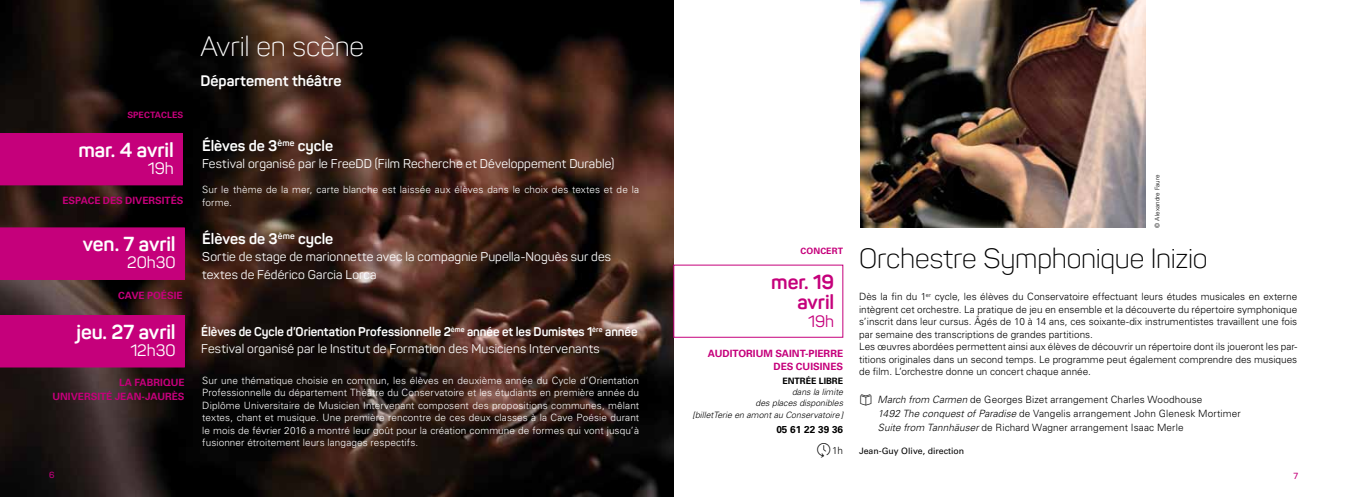
<style>
.page{position:relative;width:1347px;height:497px;background:#fff}
.page>*{position:absolute;margin:0;border:0;box-sizing:border-box;transform-origin:0 0}
.t1{font:300 27.5px "Panton";letter-spacing:-.01em;color:#000}
.t2{font:300 27.5px "Panton";letter-spacing:-.005em;color:#fff}
.t3{font:700 20px "Panton";letter-spacing:-.005em;color:#fff}
.t4{font:700 20px/20px "Panton";letter-spacing:-.005em;color:#c5007b;text-align:right}
.t5{font:16.25px "Panton";color:#fff}
.t6{font:16.25px "Panton";color:#c5007b}
.t7{font:700 15px "Panton";color:#fff}
.t8{font:12.5px/17.5px "Panton";letter-spacing:.01em;color:#fff}
.t9{font:700 12.5px/17.5px "Panton";letter-spacing:-.005em;color:#fff}
.t10{font:300 10px/12.5px "Univers";color:#000}
.t11{font:300 10px/12.5px "Univers";letter-spacing:.01em;color:#fff;text-align:justify}
.t12{font:700 10px/12.5px "Univers";color:#c5007b;text-align:right}
.t13{font:700 10px "Univers";color:#000}
.t14{font:italic 300 8.75px/11.2px "Univers";color:#000;text-align:right}
.t15{font:8.75px "Univers";color:#000}
.t16{font:700 8.75px "Univers";letter-spacing:.01em;color:#c5007b}
.t17{font:700 8.75px "Univers";color:#000}
.t18{font:600 8.75px "Panton";color:#c5007b}
.t19{font:300 6.25px "Univers";letter-spacing:.02em;color:#000}
.s1{font-weight:400}
.s2{font-style:italic}
</style>
<div class="page">
<img style="left:0;top:0;width:673px;height:496px">
<img style="left:860px;top:0;width:285px;height:227px">
<div style="left:0;top:133px;width:183px;height:52px;background:#c5007b"></div>
<div style="left:0;top:227px;width:185px;height:52px;background:#c5007b"></div>
<div style="left:0;top:315px;width:185px;height:52px;background:#c5007b"></div>
<p class="t16" style="left:127px;top:109px;width:57px">SPECTACLES</p>
<h2 class="t3" style="left:78px;top:137px;width:97px">mar. 4 avril</h2>
<h3 class="t5" style="left:148px;top:158px;width:27px">19h</h3>
<p class="t12" style="left:62px;top:194px;width:122px">ESPACE DES DIVERSITÉS</p>
<h2 class="t3" style="left:83px;top:231px;width:94px">ven. 7 avril</h2>
<h3 class="t5" style="left:127px;top:252px;width:50px">20h30</h3>
<p class="t12" style="left:118px;top:288px;width:65px">CAVE POÉSIE</p>
<h2 class="t3" style="left:76px;top:319px;width:101px">jeu. 27 avril</h2>
<h3 class="t5" style="left:130px;top:340px;width:47px">12h30</h3>
<p class="t12" style="left:52px;top:375px;width:134px;line-height:13.8px;text-align:left;text-indent:67px">LA FABRIQUE<br>UN IVERSITÉ JEAN -JAU RÈS</p>
<h1 class="t2" style="left:201px;top:29px;width:165px">Avril en scène</h1>
<h3 class="t7" style="left:201px;top:71px;width:142px">Département théâtre</h3>
<h3 class="t7" style="left:202px;top:136px;width:132px">Élèves de 3<sup>ème</sup> cycle</h3>
<p class="t8" style="left:202px;top:155px;width:414px">Festival organisé par le FreeDD (Film Recherche et Développement Durable)</p>
<p class="t11" style="left:202px;top:183px;width:438px">Sur le thème de la mer, carte blanche est laissée aux élèves dans le choix des textes et de la forme.</p>
<h3 class="t7" style="left:202px;top:228px;width:132px">Élèves de 3<sup>ème</sup> cycle</h3>
<p class="t8" style="left:202px;top:247px;width:410px">Sortie de stage de marionnette avec la compagnie Pupella-Noguès sur des textes de Fédérico Garcia Lorca</p>
<p class="t9" style="left:201px;top:322px;width:438px">Élèves de Cycle d’Orientation Professionnelle 2<sup>ème</sup> année et les Dumistes 1<sup>ère</sup> année<br><span class="s1">Festival organisé par le Institut de Formation des Musiciens Intervenants</span></p>
<p class="t11" style="left:202px;top:373px;width:438px">Sur une thématique choisie en commun, les élèves en deuxième année du Cycle d’Orientation Professionnelle du département Théâtre du Conservatoire et les étudiants en première année du Diplôme Universitaire de Musicien Intervenant composent des propositions communes, mêlant textes, chant et musique. Une première rencontre de ces deux classes à la Cave Poésie durant le mois de février 2016 a montré leur goût pour la création commune de formes qui vont jusqu’à fusionner étroitement leurs langages respectifs.</p>
<p class="t16" style="left:800px;top:245px;width:44px">CONCERT</p>
<h2 class="t4" style="left:771px;top:271px;width:64px">mer. 19 avril</h2>
<h3 class="t6" style="left:808px;top:310px;width:28px">19h</h3>
<p class="t12" style="left:708px;top:347px;width:9px">AUD</p>
<p class="t12" style="left:729px;top:347px;width:115px">ITORIUM SAINT-PIERRE<br>DES CU ISINES</p>
<p class="t17" style="left:782px;top:375px;width:61px">ENTRÉE LIBRE</p>
<p class="t14" style="left:692px;top:385px;width:152px">dans la limite<br>des places disponibles<br>[billetTerie en amont au Conservatoire]</p>
<p class="t13" style="left:776px;top:422px;width:68px">05 61 22 39 36</p>
<p class="t10" style="left:832px;top:443px;width:13px">1h</p>
<p class="t19" style="left:1153px;top:227px;width:55px;rotate:-90deg">© Alexandre Faure</p>
<h1 class="t1" style="left:859px;top:241px;width:350px">Orchestre Symphonique Inizio</h1>
<p class="t10" style="left:859px;top:290px;width:440px">Dès la fin du 1<sup>er</sup> cycle, les élèves du Conservatoire effectuant leurs études musicales en externe intègrent cet orchestre. La pratique de jeu en ensemble et la découverte du répertoire symphonique s’inscrit dans leur cursus. Âgés de 10 à 14 ans, ces soixante-dix instrumentistes travaillent une fois par semaine des transcriptions de grandes partitions.<br>Les œuvres abordées permettent ainsi aux élèves de découvrir un répertoire dont ils joueront les par&shy;titions originales dans un second temps. Le programme peut également comprendre des musiques de film. L’orchestre donne un concert chaque année.</p>
<p class="t10" style="left:877px;top:392px;width:365px;line-height:13.8px"><span class="s2">March from Carmen</span> de Georges Bizet arrangement Charles Woodhouse<br><span class="s2">1492 The conquest of Paradise</span> de Vangelis arrangement John Glenesk Mortimer<br><span class="s2">Suite from Tannhäuser</span> de Richard Wagner arrangement Isaac Merle</p>
<p class="t15" style="left:859px;top:444px;width:107px">Jean-Guy Olive, direction</p>
<p class="t18" style="left:49px;top:469px;width:7px">6</p>
<p class="t18" style="left:1293px;top:470px;width:6px">7</p>
</div>
